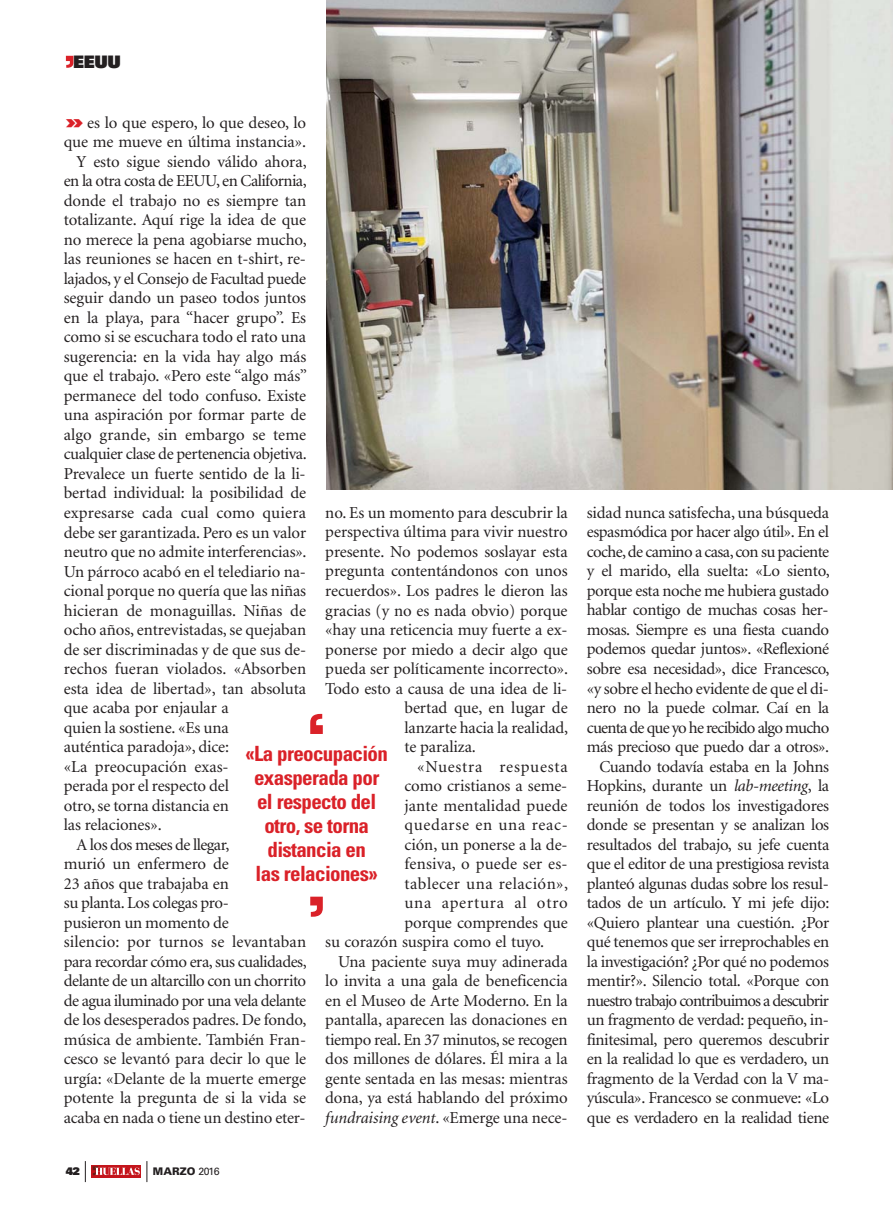
<style>
.page{position:relative;width:893px;height:1212px;background:#fff}
.page>*{position:absolute;margin:0;border:0;box-sizing:border-box;transform-origin:0 0}
.t1{font:700 condensed 21px/24px "Univers";letter-spacing:-.03em;color:#da2128;text-align:center}
.t2{font:900 17.25px "Univers";color:#231f20}
.t3{font:16.65px/19.5px "Minion";letter-spacing:-.01em;color:#231f20;text-align:right}
.t4{font:16.65px "Minion";letter-spacing:-.035em;color:#231f20}
.t5{font:16.65px "Minion";letter-spacing:.01em;color:#231f20}
.t6{font:16.65px "Minion";letter-spacing:-.03em;color:#231f20}
.t7{font:16.65px "Minion";letter-spacing:.045em;color:#231f20}
.t8{font:italic 16.65px "Minion";letter-spacing:-.005em;color:#231f20}
.t9{font:16.65px "Minion";letter-spacing:.03em;color:#231f20}
.t10{font:16.65px "Minion";letter-spacing:.04em;color:#231f20}
.t11{font:900 10.5px "Univers";color:#231f20}
.t12{font:900 10.5px "Univers";color:#231f20}
.s1{font-family:"Univers";font-weight:900;font-stretch:expanded;font-size:18px;color:#da2128}
.s2{font-style:normal}
.s3{font-weight:400}
.s4{font-style:italic}
</style>
<div class="page">
<svg style="left:85px;top:1161px;width:1px;height:21px"></svg>
<div style="left:91px;top:1165px;width:50px;height:12px;background:#c4151c"></div>
<svg style="left:93px;top:1166px;width:47px;height:9px"></svg>
<svg style="left:147px;top:1161px;width:1px;height:21px"></svg>
<svg style="left:66px;top:56px;width:7px;height:12px"></svg>
<img style="left:326px;top:0;width:567px;height:489px">
<svg style="left:310px;top:897px;width:13px;height:20px"></svg>
<svg style="left:310px;top:714px;width:13px;height:20px"></svg>
<p class="t2" style="left:73px;top:55px;width:49px">EEUU</p>
<p class="t3" style="left:66px;top:114px;width:242px"><span class="s1">»</span> es lo que espero, lo que deseo, lo</p>
<p class="t3" style="left:64px;top:134px;width:244px">que me mueve en última instancia».</p>
<p class="t3" style="left:77px;top:153px;width:232px">Y esto sigue siendo válido ahora,</p>
<p class="t4" style="left:64px;top:175px;width:244px">en la otra costa de EEUU, en California,</p>
<p class="t3" style="left:64px;top:192px;width:244px">donde el trabajo no es siempre tan</p>
<p class="t3" style="left:64px;top:212px;width:244px">totalizante. Aquí rige la idea de que</p>
<p class="t3" style="left:64px;top:231px;width:244px">no merece la pena agobiarse mucho,</p>
<p class="t3" style="left:64px;top:251px;width:244px">las reuniones se hacen en t-shirt, re-</p>
<p class="t3" style="left:64px;top:270px;width:244px">lajados, y el Consejo de Facultad puede</p>
<p class="t3" style="left:64px;top:290px;width:244px">seguir dando un paseo todos juntos</p>
<p class="t3" style="left:64px;top:309px;width:244px">en la playa, para “hacer grupo”. Es</p>
<p class="t3" style="left:64px;top:329px;width:244px">como si se escuchara todo el rato una</p>
<p class="t3" style="left:64px;top:348px;width:244px">sugerencia: en la vida hay algo más</p>
<p class="t3" style="left:64px;top:368px;width:245px">que el trabajo. «Pero este “algo más”</p>
<p class="t3" style="left:64px;top:387px;width:244px">permanece del todo confuso. Existe</p>
<p class="t3" style="left:64px;top:407px;width:244px">una aspiración por formar parte de</p>
<p class="t3" style="left:64px;top:426px;width:244px">algo grande, sin embargo se teme</p>
<p class="t3" style="left:64px;top:446px;width:244px">cualquier clase de pertenencia objetiva.</p>
<p class="t3" style="left:64px;top:465px;width:243px">Prevalece un fuerte sentido de la li-</p>
<p class="t3" style="left:64px;top:485px;width:244px">bertad individual: la posibilidad de</p>
<p class="t5" style="left:64px;top:506px;width:244px">expresarse cada cual como quiera</p>
<p class="t3" style="left:64px;top:524px;width:244px">debe ser garantizada. Pero es un valor</p>
<p class="t3" style="left:64px;top:543px;width:244px">neutro que no admite interferencias».</p>
<p class="t3" style="left:64px;top:563px;width:244px">Un párroco acabó en el telediario na-</p>
<p class="t3" style="left:64px;top:582px;width:244px">cional porque no quería que las niñas</p>
<p class="t3" style="left:64px;top:602px;width:244px">hicieran de monaguillas. Niñas de</p>
<p class="t3" style="left:64px;top:621px;width:244px">ocho años, entrevistadas, se quejaban</p>
<p class="t3" style="left:64px;top:641px;width:244px">de ser discriminadas y de que sus de-</p>
<p class="t3" style="left:64px;top:660px;width:244px">rechos fueran violados. «Absorben</p>
<p class="t3" style="left:64px;top:680px;width:244px">esta idea de libertad», tan absoluta</p>
<p class="t3" style="left:64px;top:699px;width:167px">que acaba por enjaular a</p>
<p class="t3" style="left:64px;top:719px;width:167px">quien la sostiene. «Es una</p>
<p class="t3" style="left:64px;top:738px;width:167px">auténtica paradoja», dice:</p>
<p class="t3" style="left:64px;top:758px;width:166px">«La preocupación exas-</p>
<p class="t3" style="left:64px;top:777px;width:167px">perada por el respecto del</p>
<p class="t3" style="left:64px;top:797px;width:167px">otro, se torna distancia en</p>
<p class="t3" style="left:64px;top:816px;width:99px">las relaciones».</p>
<p class="t4" style="left:77px;top:838px;width:154px">A los dos meses de llegar,</p>
<p class="t3" style="left:64px;top:855px;width:167px">murió un enfermero de</p>
<p class="t3" style="left:64px;top:875px;width:167px">23 años que trabajaba en</p>
<p class="t3" style="left:64px;top:894px;width:167px">su planta. Los colegas pro-</p>
<p class="t3" style="left:64px;top:914px;width:167px">pusieron un momento de</p>
<p class="t5" style="left:64px;top:935px;width:244px">silencio: por turnos se levantaban</p>
<p class="t6" style="left:64px;top:955px;width:244px">para recordar cómo era, sus cualidades,</p>
<p class="t6" style="left:64px;top:974px;width:244px">delante de un altarcillo con un chorrito</p>
<p class="t4" style="left:64px;top:994px;width:244px">de agua iluminado por una vela delante</p>
<p class="t3" style="left:64px;top:1011px;width:244px">de los desesperados padres. De fondo,</p>
<p class="t3" style="left:64px;top:1031px;width:244px">música de ambiente. También Fran-</p>
<p class="t3" style="left:64px;top:1050px;width:244px">cesco se levantó para decir lo que le</p>
<p class="t3" style="left:64px;top:1070px;width:244px">urgía: «Delante de la muerte emerge</p>
<p class="t3" style="left:64px;top:1089px;width:244px">potente la pregunta de si la vida se</p>
<p class="t3" style="left:64px;top:1109px;width:243px">acaba en nada o tiene un destino eter-</p>
<p class="t3" style="left:325px;top:504px;width:244px">no. Es un momento para descubrir la</p>
<p class="t3" style="left:325px;top:524px;width:244px">perspectiva última para vivir nuestro</p>
<p class="t3" style="left:325px;top:543px;width:244px">presente. No podemos soslayar esta</p>
<p class="t3" style="left:325px;top:563px;width:244px">pregunta contentándonos con unos</p>
<p class="t3" style="left:325px;top:582px;width:244px">recuerdos». Los padres le dieron las</p>
<p class="t3" style="left:325px;top:602px;width:244px">gracias (y no es nada obvio) porque</p>
<p class="t3" style="left:325px;top:621px;width:244px">«hay una reticencia muy fuerte a ex-</p>
<p class="t3" style="left:325px;top:641px;width:244px">ponerse por miedo a decir algo que</p>
<p class="t3" style="left:325px;top:660px;width:244px">pueda ser políticamente incorrecto».</p>
<p class="t3" style="left:325px;top:680px;width:243px">Todo esto a causa de una idea de li-</p>
<p class="t3" style="left:404px;top:699px;width:165px">bertad que, en lugar de</p>
<p class="t3" style="left:404px;top:719px;width:165px">lanzarte hacia la realidad,</p>
<p class="t3" style="left:404px;top:738px;width:73px">te paraliza.</p>
<p class="t7" style="left:417px;top:760px;width:152px">«Nuestra respuesta</p>
<p class="t3" style="left:404px;top:777px;width:164px">como cristianos a seme-</p>
<p class="t3" style="left:404px;top:797px;width:165px">jante mentalidad puede</p>
<p class="t10" style="left:404px;top:818px;width:165px">quedarse en una reac-</p>
<p class="t3" style="left:404px;top:836px;width:165px">ción, un ponerse a la de-</p>
<p class="t5" style="left:404px;top:857px;width:165px">fensiva, o puede ser es-</p>
<p class="t9" style="left:404px;top:877px;width:165px">tablecer una relación»,</p>
<p class="t7" style="left:404px;top:896px;width:165px">una apertura al otro</p>
<p class="t3" style="left:404px;top:914px;width:165px">porque comprendes que</p>
<p class="t3" style="left:325px;top:933px;width:220px">su corazón suspira como el tuyo.</p>
<p class="t3" style="left:338px;top:953px;width:231px">Una paciente suya muy adinerada</p>
<p class="t3" style="left:325px;top:972px;width:244px">lo invita a una gala de beneficencia</p>
<p class="t3" style="left:325px;top:992px;width:244px">en el Museo de Arte Moderno. En la</p>
<p class="t3" style="left:325px;top:1011px;width:244px">pantalla, aparecen las donaciones en</p>
<p class="t3" style="left:325px;top:1031px;width:244px">tiempo real. En 37 minutos, se recogen</p>
<p class="t3" style="left:325px;top:1050px;width:244px">dos millones de dólares. Él mira a la</p>
<p class="t3" style="left:325px;top:1070px;width:244px">gente sentada en las mesas: mientras</p>
<p class="t3" style="left:325px;top:1089px;width:244px">dona, ya está hablando del próximo</p>
<p class="t8" style="left:325px;top:1111px;width:244px">fundraising event<span class="s2">. «Emerge una nece-</span></p>
<p class="t1" style="left:245px;top:743px;width:144px">«La preocupación exasperada por el respecto del otro, se torna distancia en<br>las relaciones»</p>
<p class="t12" style="left:66px;top:1167px;width:15px">42</p>
<p class="t11" style="left:153px;top:1167px;width:68px">MARZO <span class="s3">2016</span></p>
<p class="t3" style="left:587px;top:504px;width:244px">sidad nunca satisfecha, una búsqueda espasmódica por hacer algo útil». En el coche, de camino a casa, con su paciente y el marido, ella suelta: «Lo siento, porque esta noche me hubiera gustado hablar contigo de muchas cosas her&shy;mosas. Siempre es una fiesta cuando podemos quedar juntos». «Reflexioné sobre esa necesidad», dice Francesco, «y sobre el hecho evidente de que el di&shy;nero no la puede colmar. Caí en la cuenta de que yo he recibido algo mucho más precioso que puedo dar a otros».<br>Cuando todavía estaba en la Johns Hopkins, durante un <span class="s4">lab-meeting</span>, la reunión de todos los investigadores donde se presentan y se analizan los resultados del trabajo, su jefe cuenta que el editor de una prestigiosa revista planteó algunas dudas sobre los resul&shy;tados de un artículo. Y mi jefe dijo: «Quiero plantear una cuestión. ¿Por qué tenemos que ser irreprochables en la investigación? ¿Por qué no podemos mentir?». Silencio total. «Porque con nuestro trabajo contribuimos a descubrir un fragmento de verdad: pequeño, in&shy;finitesimal, pero queremos descubrir en la realidad lo que es verdadero, un fragmento de la Verdad con la V ma&shy;yúscula». Francesco se conmueve: «Lo que es verdadero en la realidad tiene</p>
</div>
